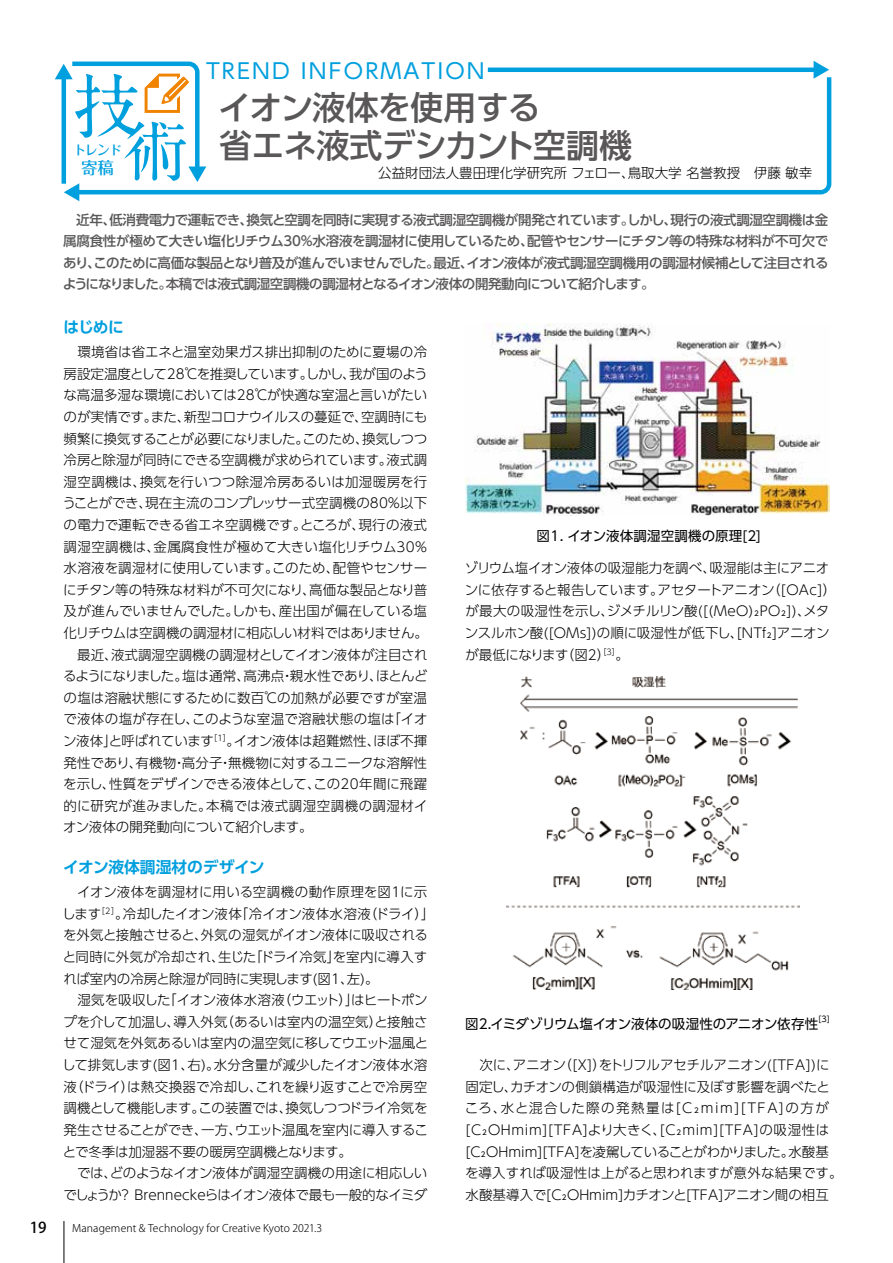
<style>
.page{position:relative;width:893px;height:1263px;background:#fff}
.page>*{position:absolute;margin:0;border:0;box-sizing:border-box;transform-origin:0 0}
.t1{font:700 70.2px "A1 Mincho Std";color:#009fde}
.t2{font:700 65.25px "A1 Mincho Std";color:#009fde}
.t3{font:500 33px/37.5px "UD Shin Go Pro";letter-spacing:-.02em;color:#595757}
.t4{font:21.3px "UD Shin Go Pro";letter-spacing:.1em;color:#009fde}
.t5{font:500 16.5px "Folk Pro";color:#009fde}
.t6{font:700 15.75px "UD Shin Go Pro De";letter-spacing:-.005em;color:#009fde}
.t7{font:700 15.75px "UD Shin Go Pro De";letter-spacing:-.025em;color:#009fde}
.t8{font:500 15px "Koz Go Pro";color:#000}
.t9{font:300 13.5px/21.6px "UD Shin Go Pro";letter-spacing:-.005em;color:#000}
.t10{font:500 13.5px/21.6px "UD Shin Go Pro";letter-spacing:-.04em;color:#595757;text-align:justify}
.t11{font:13.5px "UD Shin Go Pro";letter-spacing:-.01em;color:#000}
.t12{font:13.5px "UD Shin Go Pro";letter-spacing:.01em;color:#000}
.t13{font:500 13.2px "Folk Pro";color:#009fde}
.t14{font:300 10.5px "Koz Go Pro";letter-spacing:.01em;color:#000}
.t15{font:8.1px "UD Shin Go Pro";color:#000}
</style>
<div class="page">
<hr style="left:64px;top:1221px;width:1px;height:42px;background:#000">
<img style="left:466px;top:323px;width:363px;height:193px">
<img style="left:506px;top:676px;width:293px;height:314px">
<hr style="left:488px;top:68px;width:328px;height:4px;background:#009fde">
<svg style="left:814px;top:61px;width:15px;height:12px"></svg>
<svg style="left:206px;top:73px;width:626px;height:122px"></svg>
<svg style="left:55px;top:61px;width:151px;height:140px"></svg>
<h1 class="t1" style="left:72px;top:49px;width:72px">技</h1>
<h2 class="t2" style="left:123px;top:99px;width:67px">術</h2>
<p class="t13" style="left:73px;top:139px;width:50px">トレンド</p>
<p class="t5" style="left:81px;top:153px;width:34px">寄稿</p>
<h3 class="t4" style="left:206px;top:54px;width:280px">TREND INFORMATION</h3>
<h3 class="t3" style="left:218px;top:88px;width:416px">イオン液体を使用する<br>省エネ液式デシカント空調機</h3>
<p class="t9" style="left:378px;top:161px;width:435px">公益財団法人豊田理化学研究所 フェロー、鳥取大学 名誉教授　伊藤 敏幸</p>
<p class="t10" style="left:63px;top:208px;width:767px">　近年、低消費電力で運転でき、換気と空調を同時に実現する液式調湿空調機が開発されています。しかし、現行の液式調湿空調機は金属腐食性が極めて大きい塩化リチウム30%水溶液を調湿材に使用しているため、配管やセンサーにチタン等の特殊な材料が不可欠であり、このために高価な製品となり普及が進んでいませんでした。最近、イオン液体が液式調湿空調機用の調湿材候補として注目されるようになりました。本稿では液式調湿空調機の調湿材となるイオン液体の開発動向について紹介します。</p>
<p class="t7" style="left:63px;top:314px;width:62px">はじめに</p>
<p class="t9" style="left:62px;top:341px;width:367px;text-align:justify">　環境省は省エネと温室効果ガス排出抑制のために夏場の冷房設定温度として28℃を推奨しています。しかし、我が国のような高温多湿な環境においては28℃が快適な室温と言いがたいのが実情です。また、新型コロナウイルスの蔓延で、空調時にも頻繁に換気することが必要になりました。このため、換気しつつ冷房と除湿が同時にできる空調機が求められています。液式調湿空調機は、換気を行いつつ除湿冷房あるいは加湿暖房を行うことができ、現在主流のコンプレッサー式空調機の80％以下の電力で運転できる省エネ空調機です。ところが、現行の液式調湿空調機は、金属腐食性が極めて大きい塩化リチウム30%水溶液を調湿材に使用しています。このため、配管やセンサーにチタン等の特殊な材料が不可欠になり、高価な製品となり普及が進んでいませんでした。しかも、産出国が偏在している塩化リチウムは空調機の調湿材に相応しい材料ではありません。　最近、液式調湿空調機の調湿材としてイオン液体が注目されるようになりました。塩は通常、高沸点・親水性であり、ほとんどの塩は溶融状態にするために数百℃の加熱が必要ですが室温で液体の塩が存在し、このような室温で溶融状態の塩は「イオン液体」と呼ばれています<sup>［1］</sup>。イオン液体は超難燃性、ほぼ不揮発性であり、有機物・高分子・無機物に対するユニークな溶解性を示し、性質をデザインできる液体として、この20年間に飛躍的に研究が進みました。本稿では液式調湿空調機の調湿材イオン液体の開発動向について紹介します。</p>
<p class="t6" style="left:63px;top:854px;width:203px">イオン液体調湿材のデザイン</p>
<p class="t9" style="left:62px;top:881px;width:374px">　イオン液体を調湿材に用いる空調機の動作原理を図1に示します<sup>［2］</sup>。冷却したイオン液体「冷イオン液体水溶液（ドライ）」を外気と接触させると、外気の湿気がイオン液体に吸収されると同時に外気が冷却され、生じた「ドライ冷気」を室内に導入すれば室内の冷房と除湿が同時に実現します(図1、左)。<br>　湿気を吸収した「イオン液体水溶液（ウエット）」はヒートポンプを介して加温し、導入外気（あるいは室内の温空気）と接触させて湿気を外気あるいは室内の温空気に移してウエット温風として排気します(図1、右)。水分含量が減少したイオン液体水溶液（ドライ）は熱交換器で冷却し、これを繰り返すことで冷房空調機として機能します。この装置では、換気しつつドライ冷気を発生させることができ、一方、ウエット温風を室内に導入することで冬季は加湿器不要の暖房空調機となります。<br>　では、どのようなイオン液体が調湿空調機の用途に相応しいでしょうか？ Brenneckeらはイオン液体で最も一般的なイミダ</p>
<p class="t8" style="left:30px;top:1218px;width:18px">19</p>
<p class="t14" style="left:72px;top:1221px;width:251px">Management &amp; Technology for Creative Kyoto 2021.3</p>
<p class="t12" style="left:537px;top:525px;width:226px">図１．イオン液体調湿空調機の原理[2]</p>
<p class="t9" style="left:465px;top:557px;width:373px">ゾリウム塩イオン液体の吸湿能力を調べ、吸湿能は主にアニオンに依存すると報告しています。アセタートアニオン（[OAc]）が最大の吸湿性を示し、ジメチルリン酸([(MeO)₂PO₂])、メタンスルホン酸([OMs])の順に吸湿性が低下し、[NTf₂]アニオンが最低になります（図2）<sup>［3］</sup>。</p>
<p class="t11" style="left:465px;top:1013px;width:354px">図2.イミダゾリウム塩イオン液体の吸湿性のアニオン依存性</p>
<p class="t15" style="left:818px;top:1013px;width:13px">[3]</p>
<p class="t9" style="left:465px;top:1054px;width:379px">　次に、アニオン（[X]）をトリフルアセチルアニオン([TFA])に固定し、カチオンの側鎖構造が吸湿性に及ぼす影響を調べたところ、水と混合した際の発熱量は[C₂mim][TFA]の方が[C₂OHmim][TFA]より大きく、[C₂mim][TFA]の吸湿性は[C₂OHmim][TFA]を凌駕していることがわかりました。水酸基を導入すれば吸湿性は上がると思われますが意外な結果です。水酸基導入で[C₂OHmim]カチオンと[TFA]アニオン間の相互</p>
</div>
